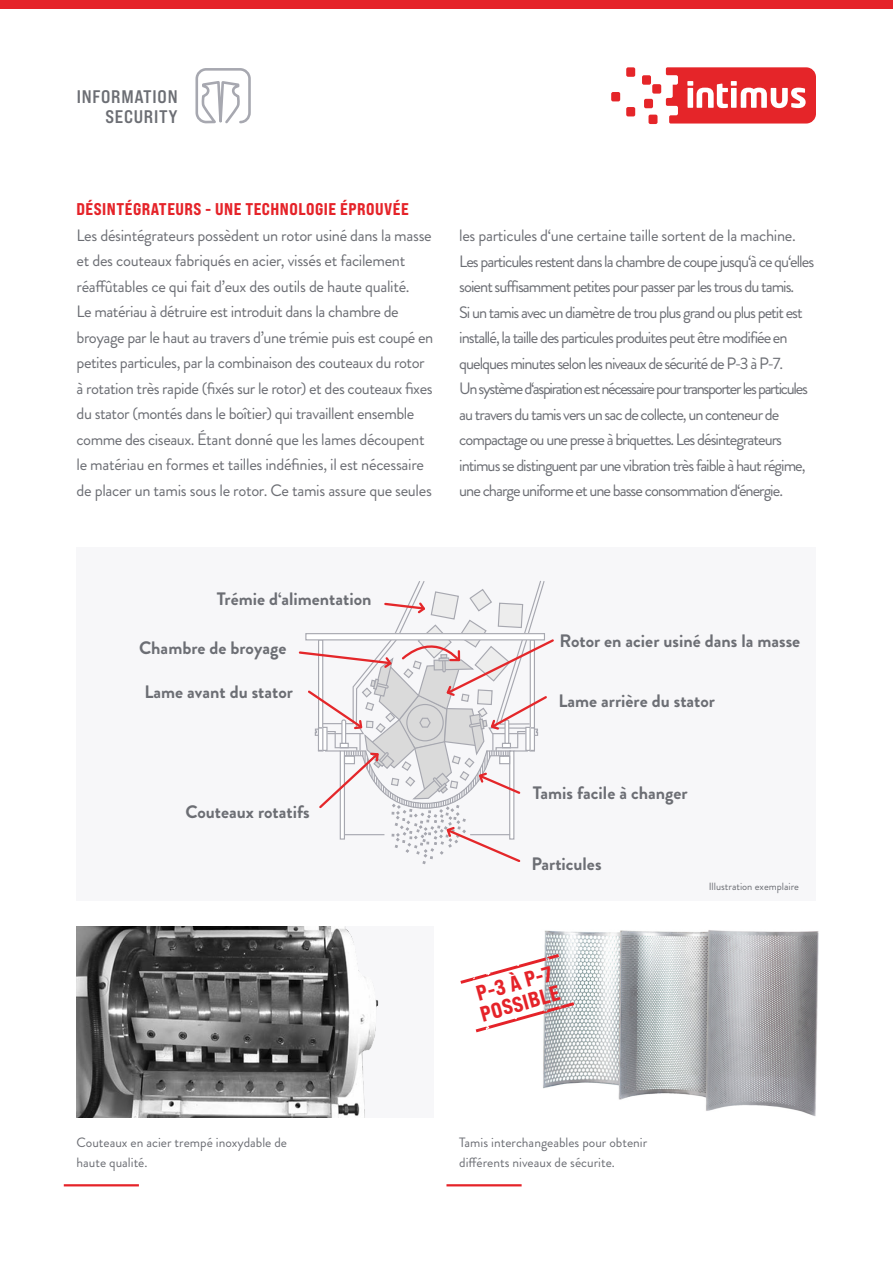
<style>
.page{position:relative;width:893px;height:1263px;background:#fff}
.page>*{position:absolute;margin:0;border:0;box-sizing:border-box;transform-origin:0 0}
.t1{font:21.6px/21px "Bebas Neue Pro Exp Eb";color:#e52329}
.t2{font:18.15px/20.9px "Bebas Neue Pro Exp Bd";letter-spacing:.04em;color:#6c6e74;text-align:right}
.t3{font:700 18px "Brandon Grotesque";color:#6c6e74}
.t4{font:16.95px "Bebas Neue Pro Exp Eb";letter-spacing:.03em;color:#e52329}
.t5{font:16.5px/25.5px "Brandon Grotesque";letter-spacing:-.06em;color:#6c6e74}
.t6{font:16.5px/25.5px "Brandon Grotesque";letter-spacing:-.03em;color:#6c6e74}
.t7{font:13.5px/19.5px "Brandon Grotesque";color:#6c6e74}
.t8{font:10.5px "Brandon Grotesque";color:#6c6e74}
</style>
<div class="page">
<div style="left:0;top:0;width:893px;height:8px;background:#e52329"></div>
<div style="left:626px;top:67px;width:9px;height:10px;background:#e52529;border-radius:2px"></div>
<div style="left:626px;top:107px;width:9px;height:9px;background:#e52529;border-radius:2px"></div>
<div style="left:611px;top:92px;width:9px;height:9px;background:#e52529;border-radius:2px"></div>
<div style="left:644px;top:99px;width:9px;height:9px;background:#e52529;border-radius:2px"></div>
<div style="left:648px;top:115px;width:9px;height:9px;background:#e52529;border-radius:2px"></div>
<div style="left:652px;top:84px;width:9px;height:10px;background:#e52529;border-radius:2px"></div>
<div style="left:642px;top:75px;width:9px;height:10px;background:#e52529;border-radius:2px"></div>
<svg style="left:666px;top:67px;width:150px;height:57px"></svg>
<svg style="left:195px;top:68px;width:56px;height:56px"></svg>
<hr style="left:446px;top:1184px;width:76px;height:2px;background:#e52329">
<img style="left:77px;top:926px;width:302px;height:191px">
<hr style="left:64px;top:1184px;width:75px;height:2px;background:#e52329">
<div style="left:77px;top:547px;width:739px;height:354px;background:#f7f7f9"></div>
<svg style="left:298px;top:581px;width:256px;height:284px"></svg>
<img style="left:543px;top:930px;width:276px;height:186px">
<svg style="left:476px;top:1002px;width:98px;height:30px"></svg>
<svg style="left:460px;top:954px;width:99px;height:30px"></svg>
<p class="t2" style="left:77px;top:85px;width:102px">INFORMATION<br>SECURITY</p>
<p class="t4" style="left:77px;top:199px;width:334px">DÉSINTÉGRATEURS - UNE TECHNOLOGIE ÉPROUVÉE</p>
<p class="t6" style="left:77px;top:223px;width:358px">Les désintégrateurs possèdent un rotor usiné dans la masse et des couteaux fabriqués en acier, vissés et facilement réaffûtables ce qui fait d’eux des outils de haute qualité.<br>Le matériau à détruire est introduit dans la chambre de broyage par le haut au travers d’une trémie puis est coupé en petites particules, par la combinaison des couteaux du rotor à rotation très rapide (fixés sur le rotor) et des couteaux fixes du stator (montés dans le boîtier) qui travaillent ensemble comme des ciseaux. Étant donné que les lames découpent le matériau en formes et tailles indéfinies, il est nécessaire de placer un tamis sous le rotor. Ce tamis assure que seules</p>
<p class="t5" style="left:459px;top:223px;width:356px">les particules d‘une certaine taille sortent de la machine.<br>Les particules restent dans la chambre de coupe jusqu‘à ce qu‘elles soient suffisamment petites pour passer par les trous du tamis.<br>Si un tamis avec un diamètre de trou plus grand ou plus petit est installé, la taille des particules produites peut être modifiée en quelques minutes selon les niveaux de sécurité de P-3 à P-7.<br>Un système d‘aspiration est nécessaire pour transporter les particules au travers du tamis vers un sac de collecte, un conteneur de compactage ou une presse à briquettes. Les désintegrateurs intimus se distinguent par une vibration très faible à haut régime, une charge uniforme et une basse consommation d‘énergie.</p>
<p class="t3" style="left:217px;top:586px;width:156px">Trémie d‘alimentation</p>
<p class="t3" style="left:139px;top:636px;width:149px">Chambre de broyage</p>
<p class="t3" style="left:144px;top:679px;width:150px">Lame avant du stator</p>
<p class="t3" style="left:185px;top:799px;width:126px">Couteaux rotatifs</p>
<p class="t7" style="left:77px;top:1133px;width:212px">Couteaux en acier trempé inoxydable de haute qualité.</p>
<p class="t3" style="left:560px;top:628px;width:242px">Rotor en acier usiné dans la masse</p>
<p class="t3" style="left:558px;top:688px;width:158px">Lame arrière du stator</p>
<p class="t3" style="left:533px;top:780px;width:156px">Tamis facile à changer</p>
<p class="t3" style="left:531px;top:852px;width:72px">Particules</p>
<h1 class="t1" style="left:472px;top:984px;width:83px;rotate:-16deg">P-3 À P-7<br>POSSIBLE</h1>
<p class="t7" style="left:459px;top:1133px;width:190px">Tamis interchangeables pour obtenir différents niveaux de sécurite.</p>
<p class="t8" style="left:709px;top:879px;width:92px">Illustration exemplaire</p>
</div>
